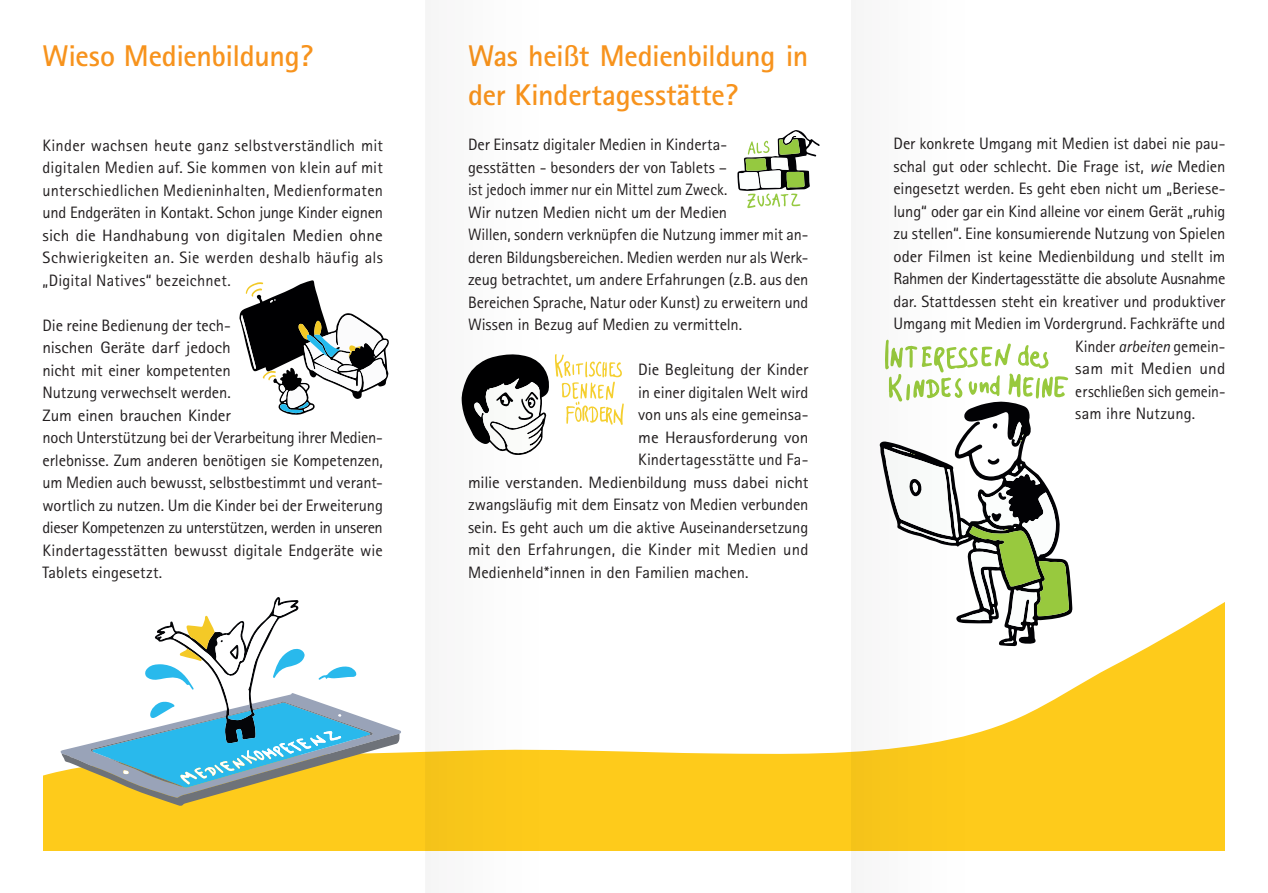
<style>
.page{position:relative;width:1268px;height:893px;background:#fff}
.page>*{position:absolute;margin:0;border:0;box-sizing:border-box;transform-origin:0 0}
.t1{font:700 30px/39px "Rotis Sans Serif";letter-spacing:-.015em;color:#f7931d}
.t2{font:16.5px/22.5px "Rotis Sans Serif";letter-spacing:-.005em;color:#231f20}
.t3{font:16.5px "Rotis Sans Serif";letter-spacing:-.025em;color:#231f20}
.t4{font:16.5px "Rotis Sans Serif";letter-spacing:-.005em;color:#231f20;scale:1.04 1}
.t5{font:16.5px "Rotis Sans Serif";letter-spacing:-.005em;color:#231f20;scale:1.05 1}
.t6{font:16.5px "Rotis Sans Serif";letter-spacing:-.005em;color:#231f20;scale:.95 1}
.s1{font-style:italic}
</style>
<div class="page">
<svg style="left:43px;top:602px;width:1182px;height:249px;fill:#fecb1b"></svg>
<svg style="left:239px;top:280px;width:150px;height:135px"></svg>
<svg style="left:61px;top:597px;width:340px;height:209px"></svg>
<svg style="left:737px;top:130px;width:82px;height:78px"></svg>
<svg style="left:590px;top:361px;width:33px;height:64px"></svg>
<svg style="left:1015px;top:403px;width:57px;height:243px"></svg>
<svg style="left:1015px;top:345px;width:53px;height:54px"></svg>
<svg style="left:1015px;top:422px;width:53px;height:221px"></svg>
<svg style="left:425px;top:354px;width:165px;height:497px"></svg>
<svg style="left:850px;top:339px;width:165px;height:512px"></svg>
<h1 class="t1" style="left:43px;top:36px;width:272px">Wieso Medienbildung?</h1>
<p class="t2" style="left:43px;top:134px;width:342px;text-align:justify">Kinder wachsen heute ganz selbstverständlich mit digitalen Medien auf. Sie kommen von klein auf mit unterschiedlichen Medieninhalten, Medienformaten und Endgeräten in Kontakt. Schon junge Kinder eignen sich die Handhabung von digitalen Medien ohne Schwierigkeiten an. Sie werden deshalb häufig als „Digital Natives“ bezeichnet.</p>
<p class="t2" style="left:43px;top:314px;width:342px">Die reine Bedienung der tech-<br>nischen Geräte darf jedoch<br>nicht mit einer kompetenten<br>Nutzung verwechselt werden.<br>Zum einen brauchen Kinder<br>noch Unterstützung bei der Verarbeitung ihrer Medien&shy;erlebnisse. Zum anderen benötigen sie Kompetenzen, um Medien auch bewusst, selbstbestimmt und verant&shy;wortlich zu nutzen. Um die Kinder bei der Erweiterung dieser Kompetenzen zu unterstützen, werden in unseren Kindertagesstätten bewusst digitale Endgeräte wie Tablets eingesetzt.</p>
<h1 class="t1" style="left:468px;top:36px;width:342px">Was heißt Medienbildung in der Kindertagesstätte?</h1>
<p class="t2" style="left:468px;top:133px;width:342px">Der Einsatz digitaler Medien in Kinderta-<br>gesstätten - besonders der von Tablets –<br>ist jedoch immer nur ein Mittel zum Zweck.<br>Wir nutzen Medien nicht um der Medien<br>Willen, sondern verknüpfen die Nutzung immer mit an&shy;deren Bildungsbereichen. Medien werden nur als Werk&shy;zeug betrachtet, um andere Erfahrungen (z.B. aus den Bereichen Sprache, Natur oder Kunst) zu erweitern und Wissen in Bezug auf Medien zu vermitteln.</p>
<p class="t2" style="left:638px;top:358px;width:172px">Die Begleitung der Kinder</p>
<p class="t2" style="left:638px;top:381px;width:172px">in einer digitalen Welt wird</p>
<p class="t2" style="left:638px;top:403px;width:172px">von uns als eine gemeinsa-</p>
<p class="t5" style="left:638px;top:427px;width:163px">me Herausforderung von</p>
<p class="t2" style="left:638px;top:448px;width:172px">Kindertagesstätte und Fa-</p>
<p class="t4" style="left:468px;top:472px;width:329px">milie verstanden. Medienbildung muss dabei nicht</p>
<p class="t2" style="left:468px;top:493px;width:342px">zwangsläufig mit dem Einsatz von Medien verbunden</p>
<p class="t2" style="left:468px;top:516px;width:342px">sein. Es geht auch um die aktive Auseinandersetzung</p>
<p class="t2" style="left:468px;top:538px;width:342px">mit den Erfahrungen, die Kinder mit Medien und</p>
<p class="t2" style="left:468px;top:561px;width:282px">Medienheld*innen in den Familien machen.</p>
<p class="t2" style="left:893px;top:132px;width:333px">Der konkrete Umgang mit Medien ist dabei nie pau-</p>
<p class="t2" style="left:893px;top:155px;width:333px">schal gut oder schlecht. Die Frage ist, <span class="s1">wie</span> Medien</p>
<p class="t2" style="left:893px;top:177px;width:333px">eingesetzt werden. Es geht eben nicht um „Beriese-</p>
<p class="t2" style="left:893px;top:200px;width:333px">lung“ oder gar ein Kind alleine vor einem Gerät „ruhig</p>
<p class="t2" style="left:893px;top:222px;width:333px">zu stellen“. Eine konsumierende Nutzung von Spielen</p>
<p class="t2" style="left:893px;top:245px;width:333px">oder Filmen ist keine Medienbildung und stellt im</p>
<p class="t3" style="left:893px;top:269px;width:333px">Rahmen der Kindertagesstätte die absolute Ausnahme</p>
<p class="t2" style="left:893px;top:290px;width:333px">dar. Stattdessen steht ein kreativer und produktiver</p>
<p class="t2" style="left:893px;top:312px;width:333px">Umgang mit Medien im Vordergrund. Fachkräfte und</p>
<p class="t2" style="left:1075px;top:335px;width:152px">Kinder <span class="s1">arbeiten</span> gemein-</p>
<p class="t5" style="left:1075px;top:359px;width:144px">sam mit Medien und</p>
<p class="t6" style="left:1075px;top:382px;width:159px">erschließen sich gemein-</p>
<p class="t2" style="left:1075px;top:402px;width:121px">sam ihre Nutzung.</p>
</div>
